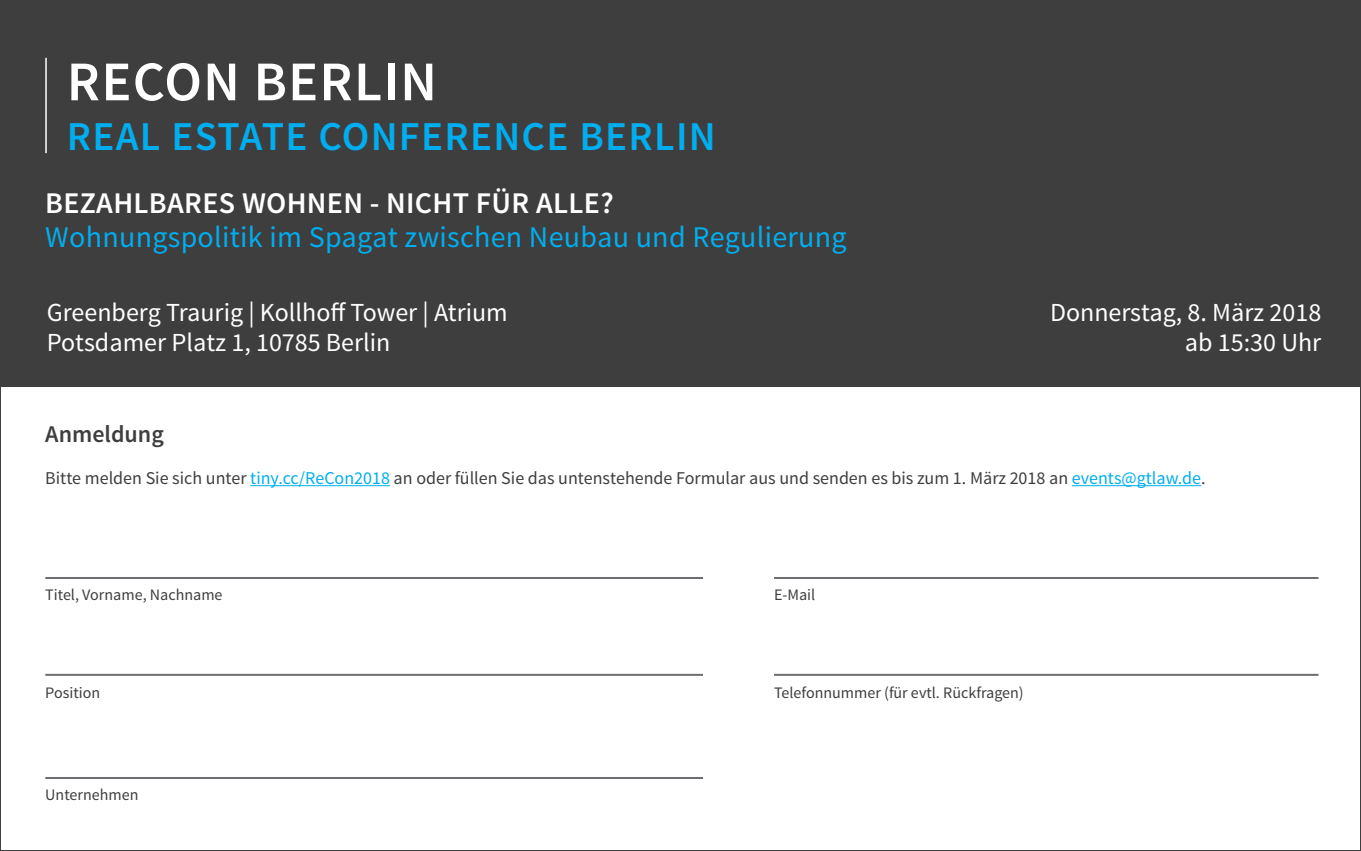
<style>
.page{position:relative;width:1361px;height:851px;background:#fff}
.page>*{position:absolute;margin:0;border:0;box-sizing:border-box;transform-origin:0 0}
.t1{font:600 56px "Source Sans Pro";letter-spacing:.02em;color:#fff}
.t2{font:600 41px "Source Sans Pro";letter-spacing:.03em;color:#00aeef}
.t3{font:30px "Source Sans Pro";letter-spacing:.01em;color:#00aeef}
.t4{font:600 30px "Source Sans Pro";letter-spacing:.01em;color:#fff}
.t5{font:26px "Source Sans Pro";color:#fff}
.t6{font:600 24px "Source Sans Pro";color:#3e3e3f}
.t7{font:18px "Source Sans Pro";color:#3e3e3f}
.t8{font:16px "Source Sans Pro";color:#3e3e3f}
.s1{color:#00aeef}
</style>
<div class="page">
<div style="left:0;top:0;width:1361px;height:850px;background:#3e3e3f"></div>
<hr style="left:45px;top:58px;width:2px;height:95px;background:#fff">
<div style="left:1px;top:387px;width:1359px;height:462px;background:#fff"></div>
<hr style="left:250px;top:485px;width:140px;height:1px;background:#00aeef">
<hr style="left:1072px;top:485px;width:129px;height:1px;background:#00aeef">
<hr style="left:45px;top:577px;width:658px;height:2px;background:#6c6d70">
<hr style="left:45px;top:776px;width:658px;height:2px;background:#6c6d70">
<hr style="left:45px;top:673px;width:658px;height:2px;background:#6c6d70">
<hr style="left:774px;top:577px;width:544px;height:2px;background:#6c6d70">
<hr style="left:774px;top:673px;width:544px;height:2px;background:#6c6d70">
<p class="t1" style="left:67px;top:46px;width:372px">RECON BERLIN</p>
<p class="t2" style="left:67px;top:110px;width:650px">REAL ESTATE CONFERENCE BERLIN</p>
<p class="t4" style="left:45px;top:183px;width:570px">BEZAHLBARES WOHNEN - NICHT FÜR ALLE?</p>
<p class="t3" style="left:45px;top:218px;width:803px">Wohnungspolitik im Spagat zwischen Neubau und Regulierung</p>
<p class="t5" style="left:47px;top:296px;width:462px">Greenberg Traurig | Kollhoff Tower | Atrium</p>
<p class="t5" style="left:47px;top:326px;width:345px">Potsdamer Platz 1, 10785 Berlin</p>
<p class="t5" style="left:1050px;top:296px;width:273px">Donnerstag, 8. März 2018</p>
<p class="t5" style="left:1185px;top:326px;width:138px">ab 15:30 Uhr</p>
<p class="t6" style="left:45px;top:419px;width:120px">Anmeldung</p>
<p class="t7" style="left:45px;top:466px;width:1162px">Bitte melden Sie sich unter <span class="s1">tiny.cc/ReCon2018</span> an oder füllen Sie das untenstehende Formular aus und senden es bis zum 1. März 2018 an <span class="s1">events@gtlaw.de</span>.</p>
<p class="t8" style="left:45px;top:584px;width:179px">Titel, Vorname, Nachname</p>
<p class="t8" style="left:45px;top:682px;width:56px">Position</p>
<p class="t8" style="left:45px;top:785px;width:95px">Unternehmen</p>
<p class="t8" style="left:774px;top:584px;width:43px">E-Mail</p>
<p class="t8" style="left:774px;top:682px;width:251px">Telefonnummer (für evtl. Rückfragen)</p>
</div>
